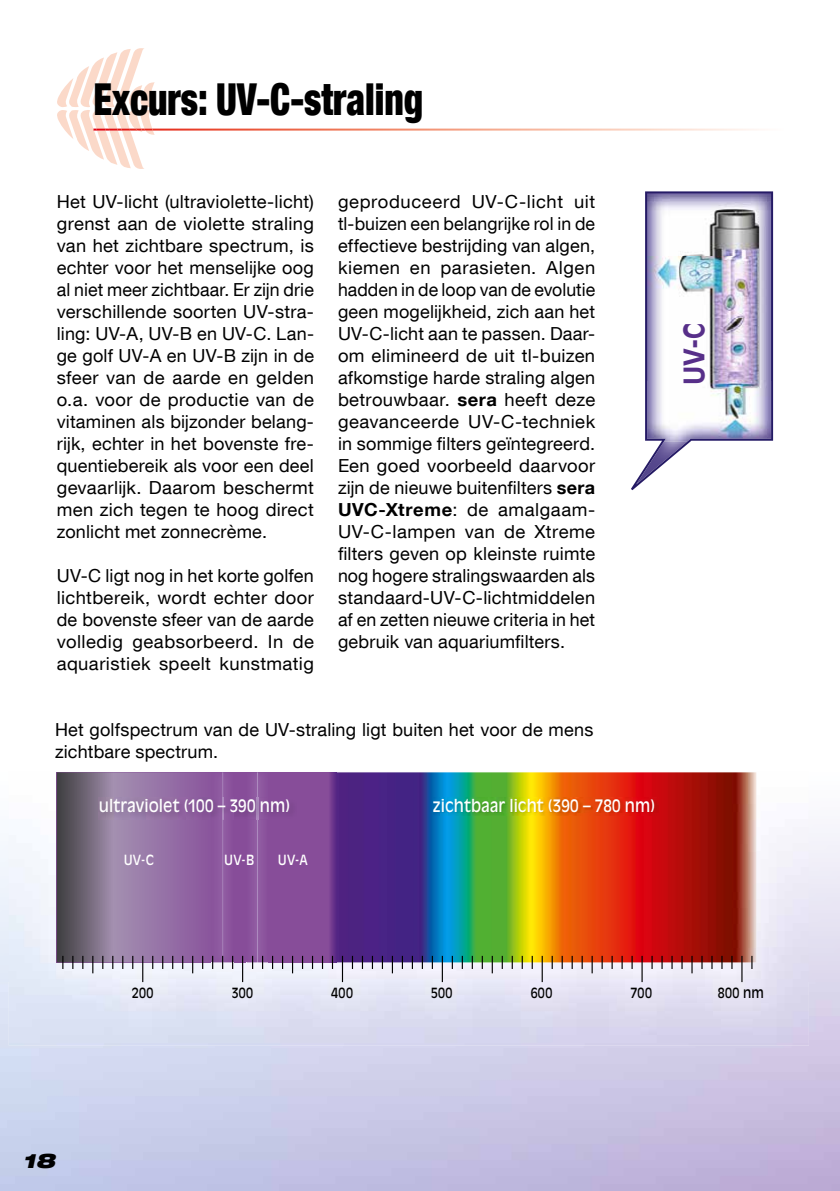
<style>
.page{position:relative;width:840px;height:1191px;background:#fff}
.page>*{position:absolute;margin:0;border:0;box-sizing:border-box;transform-origin:0 0}
.t1{font:900 condensed 44px "Helvetica Neue LT Com";color:#000;scale:.85 1}
.t2{font:700 28px "Antique Olive Std";color:#572f89;scale:.95 1}
.t3{font:italic 900 expanded 20px "Helvetica Neue LT Com";color:#000}
.t4{font:18px/22px "Helvetica Neue LT Com";letter-spacing:.01em;color:#000;text-align:justify}
.t5{font:17px "Antique Olive Std";letter-spacing:.005em;color:#fff;scale:.9 1}
.t6{font:13.8px "Antique Olive Std";letter-spacing:.03em;color:#000;scale:.9 1}
.t7{font:13.8px "Antique Olive Std";color:#fff;scale:.9 1}
.s1{font-weight:700}
</style>
<div class="page">
<svg style="left:57px;top:48px;width:702px;height:121px"></svg>
<img style="left:9px;top:772px;width:799px;height:273px">
<img style="left:336px;top:772px;width:419px;height:190px">
<div style="left:57px;top:772px;width:275px;height:190px;background:#874d99"></div>
<svg style="left:330px;top:772px;width:6px;height:190px"></svg>
<img style="left:213px;top:772px;width:20px;height:199px">
<img style="left:213px;top:772px;width:10px;height:190px">
<img style="left:247px;top:773px;width:21px;height:198px">
<img style="left:257px;top:772px;width:1px;height:190px">
<img style="left:213px;top:797px;width:73px;height:22px">
<svg style="left:222px;top:797px;width:1px;height:22px"></svg>
<svg style="left:257px;top:797px;width:1px;height:22px"></svg>
<img style="left:433px;top:798px;width:224px;height:17px">
<svg style="left:57px;top:772px;width:156px;height:210px;background:#8f779b"></svg>
<svg style="left:222px;top:956px;width:1px;height:13px"></svg>
<svg style="left:232px;top:956px;width:1px;height:13px"></svg>
<svg style="left:242px;top:956px;width:1px;height:26px"></svg>
<svg style="left:252px;top:956px;width:1px;height:13px"></svg>
<svg style="left:262px;top:956px;width:1px;height:13px"></svg>
<svg style="left:272px;top:956px;width:1px;height:13px"></svg>
<svg style="left:282px;top:956px;width:1px;height:13px"></svg>
<svg style="left:292px;top:956px;width:1px;height:17px"></svg>
<svg style="left:302px;top:956px;width:1px;height:13px"></svg>
<svg style="left:312px;top:956px;width:1px;height:13px"></svg>
<svg style="left:322px;top:956px;width:1px;height:13px"></svg>
<svg style="left:332px;top:956px;width:1px;height:13px"></svg>
<svg style="left:342px;top:956px;width:1px;height:26px"></svg>
<svg style="left:352px;top:956px;width:1px;height:13px"></svg>
<svg style="left:361px;top:956px;width:2px;height:13px"></svg>
<svg style="left:371px;top:956px;width:2px;height:13px"></svg>
<svg style="left:381px;top:956px;width:2px;height:13px"></svg>
<svg style="left:391px;top:956px;width:2px;height:17px"></svg>
<svg style="left:401px;top:956px;width:2px;height:13px"></svg>
<svg style="left:411px;top:956px;width:2px;height:13px"></svg>
<svg style="left:421px;top:956px;width:1px;height:13px"></svg>
<svg style="left:431px;top:956px;width:1px;height:13px"></svg>
<svg style="left:441px;top:956px;width:1px;height:26px"></svg>
<svg style="left:451px;top:956px;width:1px;height:13px"></svg>
<svg style="left:461px;top:956px;width:1px;height:13px"></svg>
<svg style="left:471px;top:956px;width:1px;height:13px"></svg>
<svg style="left:481px;top:956px;width:1px;height:13px"></svg>
<svg style="left:491px;top:956px;width:1px;height:17px"></svg>
<svg style="left:501px;top:956px;width:1px;height:13px"></svg>
<svg style="left:511px;top:956px;width:1px;height:13px"></svg>
<svg style="left:521px;top:956px;width:1px;height:13px"></svg>
<svg style="left:531px;top:956px;width:1px;height:13px"></svg>
<svg style="left:541px;top:956px;width:1px;height:26px"></svg>
<svg style="left:551px;top:956px;width:1px;height:13px"></svg>
<svg style="left:561px;top:956px;width:1px;height:13px"></svg>
<svg style="left:571px;top:956px;width:1px;height:13px"></svg>
<svg style="left:581px;top:956px;width:1px;height:13px"></svg>
<svg style="left:591px;top:956px;width:1px;height:17px"></svg>
<svg style="left:601px;top:956px;width:1px;height:13px"></svg>
<svg style="left:611px;top:956px;width:1px;height:13px"></svg>
<svg style="left:621px;top:956px;width:1px;height:13px"></svg>
<svg style="left:631px;top:956px;width:1px;height:13px"></svg>
<svg style="left:641px;top:956px;width:1px;height:26px"></svg>
<svg style="left:651px;top:956px;width:1px;height:13px"></svg>
<svg style="left:661px;top:956px;width:1px;height:13px"></svg>
<svg style="left:671px;top:956px;width:1px;height:13px"></svg>
<svg style="left:681px;top:956px;width:1px;height:13px"></svg>
<svg style="left:691px;top:956px;width:1px;height:17px"></svg>
<svg style="left:701px;top:956px;width:1px;height:13px"></svg>
<svg style="left:711px;top:956px;width:1px;height:13px"></svg>
<svg style="left:721px;top:956px;width:1px;height:13px"></svg>
<svg style="left:731px;top:956px;width:1px;height:13px"></svg>
<svg style="left:741px;top:956px;width:1px;height:26px"></svg>
<svg style="left:751px;top:956px;width:1px;height:13px"></svg>
<img style="left:631px;top:191px;width:141px;height:299px">
<h1 class="t1" style="left:93px;top:73px;width:389px">Excurs: UV-C-straling</h1>
<p class="t4" style="left:57px;top:190px;width:259px">Het UV-licht (ultraviolette-licht) grenst aan de violette straling van het zichtbare spectrum, is echter voor het menselĳke oog al niet meer zichtbaar. Er zĳn drie verschillende soorten UV-stra&shy;ling: UV-A, UV-B en UV-C. Lan&shy;ge golf UV-A en UV-B zĳn in de sfeer van de aarde en gelden o.a. voor de productie van de vitaminen als bĳzonder belang&shy;rĳk, echter in het bovenste fre&shy;quentiebereik als voor een deel gevaarlĳk. Daarom beschermt men zich tegen te hoog direct zonlicht met zonnecrème.</p>
<p class="t4" style="left:57px;top:564px;width:258px">UV-C ligt nog in het korte golfen lichtbereik, wordt echter door de bovenste sfeer van de aarde volledig geabsorbeerd. In de aquaristiek speelt kunstmatig</p>
<p class="t4" style="left:338px;top:190px;width:258px">geproduceerd UV-C-licht uit tl-buizen een belangrĳke rol in de effectieve bestrĳding van algen, kiemen en parasieten. Algen hadden in de loop van de evolutie geen mogelĳkheid, zich aan het UV-C-licht aan te passen. Daar&shy;om elimineerd de uit tl-buizen afkomstige harde straling algen betrouwbaar. <span class="s1">sera</span> heeft deze geavanceerde UV-C-techniek in sommige filters geïntegreerd.<br>Een goed voorbeeld daarvoor zĳn de nieuwe buitenfilters <span class="s1">sera UVC-Xtreme</span>: de amalgaam-UV-C-lampen van de Xtreme filters geven op kleinste ruimte nog hogere stralingswaarden als standaard-UV-C-lichtmiddelen af en zetten nieuwe criteria in het gebruik van aquariumfilters.</p>
<p class="t4" style="left:55px;top:718px;width:539px">Het golfspectrum van de UV-straling ligt buiten het voor de mens zichtbare spectrum.</p>
<p class="t5" style="left:99px;top:795px;width:214px">ultraviolet (100 – 390 nm)</p>
<p class="t5" style="left:432px;top:795px;width:249px">zichtbaar licht (390 – 780 nm)</p>
<p class="t7" style="left:124px;top:851px;width:35px">UV-C</p>
<p class="t7" style="left:224px;top:851px;width:35px">UV-B</p>
<p class="t7" style="left:278px;top:851px;width:35px">UV-A</p>
<h2 class="t2" style="left:676px;top:385px;width:67px;rotate:-90deg">UV-C</h2>
<p class="t3" style="left:22px;top:1147px;width:34px">18</p>
<p class="t6" style="left:132px;top:985px;width:25px">200</p>
<p class="t6" style="left:231px;top:985px;width:25px">300</p>
<p class="t6" style="left:331px;top:985px;width:26px">400</p>
<p class="t6" style="left:431px;top:985px;width:25px">500</p>
<p class="t6" style="left:530px;top:985px;width:26px">600</p>
<p class="t6" style="left:630px;top:985px;width:25px">700</p>
<p class="t6" style="left:717px;top:985px;width:53px">800 nm</p>
</div>
